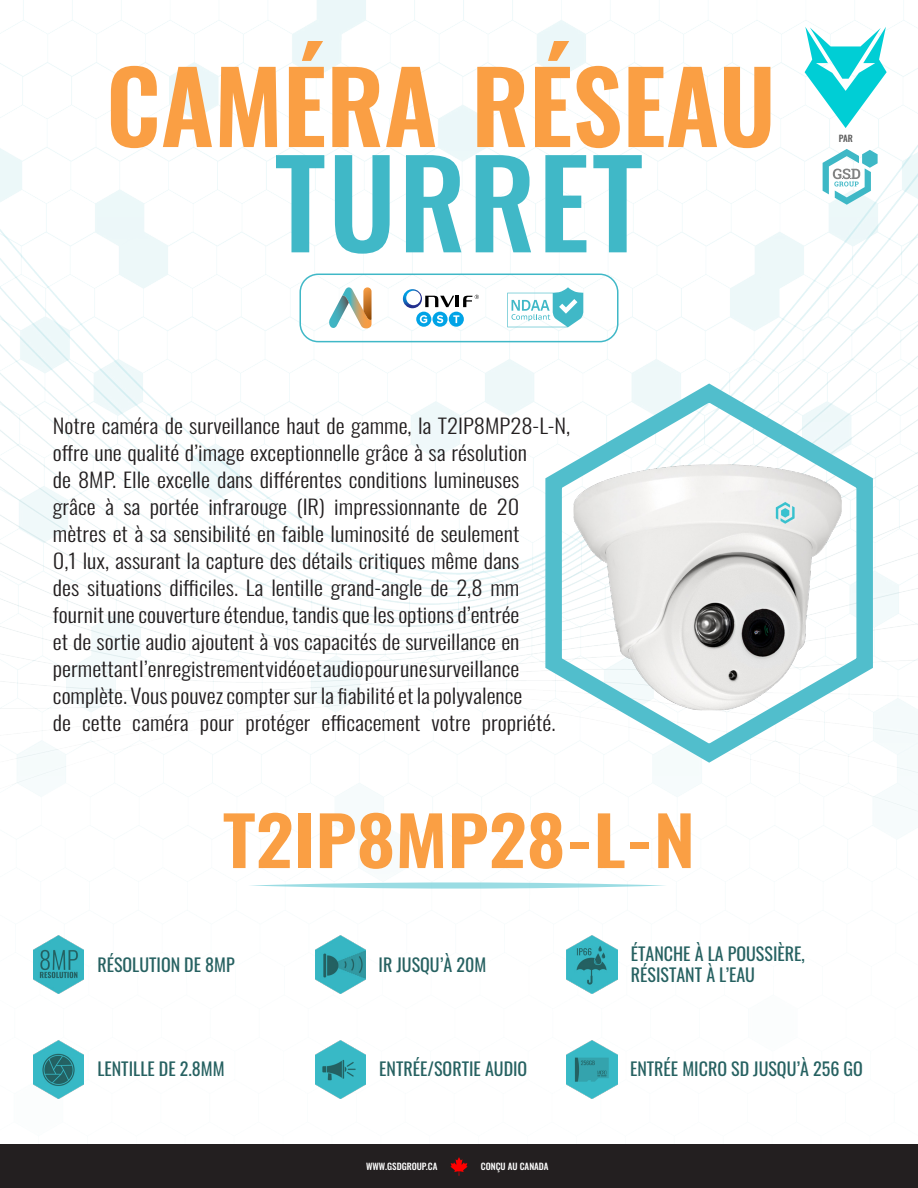
<style>
.page{position:relative;width:918px;height:1188px;background:#fff}
.page>*{position:absolute;margin:0;border:0;box-sizing:border-box;transform-origin:0 0}
.t1{font:500 120px "Oswald";letter-spacing:.02em;color:#40b8c7}
.t2{font:600 99px "Oswald";color:#fa9f44}
.t3{font:600 67.5px "Oswald";color:#fa9f44;scale:1.11 1}
.t4{font:300 20.25px/27px "Oswald";color:#231f20;scale:1.11 1}
.t5{font:18px/21.6px "Oswald";color:#266161}
.t6{font:500 9px "Oswald";color:#fff}
.t7{font:500 9px "Oswald";color:#5b5b5b}
</style>
<div class="page">
<img style="left:0;top:0;width:918px;height:1145px">
<svg style="left:531px;top:374px;width:350px;height:398px"></svg>
<svg style="left:248px;top:881px;width:419px;height:9px"></svg>
<svg style="left:329px;top:287px;width:43px;height:42px"></svg>
<div style="left:299px;top:274px;width:320px;height:68px;border:2px solid #40b8c7;border-radius:18px"></div>
<svg style="left:403px;top:289px;width:76px;height:19px"></svg>
<svg style="left:432px;top:312px;width:16px;height:15px"></svg>
<svg style="left:437px;top:315px;width:6px;height:8px"></svg>
<svg style="left:416px;top:312px;width:15px;height:15px"></svg>
<svg style="left:420px;top:315px;width:7px;height:8px"></svg>
<div style="left:449px;top:312px;width:15px;height:15px;background:#00a3e6;border-radius:50%"></div>
<svg style="left:453px;top:315px;width:6px;height:8px"></svg>
<svg style="left:507px;top:287px;width:76px;height:40px"></svg>
<img style="left:316px;top:935px;width:50px;height:58px">
<img style="left:33px;top:935px;width:51px;height:58px">
<img style="left:33px;top:1040px;width:50px;height:58px">
<img style="left:567px;top:1040px;width:50px;height:58px">
<img style="left:316px;top:1040px;width:50px;height:58px">
<img style="left:567px;top:935px;width:50px;height:58px">
<div style="left:0;top:1145px;width:918px;height:43px;background:#231f20"></div>
<svg style="left:450px;top:1157px;width:18px;height:19px"></svg>
<svg style="left:805px;top:27px;width:82px;height:101px"></svg>
<svg style="left:823px;top:149px;width:55px;height:56px"></svg>
<p class="t2" style="left:106px;top:55px;width:671px">CAMÉRA RÉSEAU</p>
<p class="t1" style="left:274px;top:141px;width:370px">TURRET</p>
<p class="t7" style="left:839px;top:134px;width:16px">PAR</p>
<p class="t4" style="left:53px;top:410px;width:468px">Notre caméra de surveillance haut de gamme, la T2IP8MP28-L-N, offre une qualité d’image exceptionnelle grâce à sa résolution<br>de 8MP. Elle excelle dans différentes conditions lumineuses<br>grâce à sa portée infrarouge (IR) impressionnante de 20 mètres et à sa sensibilité en faible luminosité de seulement<br>0,1 lux, assurant la capture des détails critiques même dans<br>des situations difficiles. La lentille grand-angle de 2,8 mm fournit une couverture étendue, tandis que les options d’entrée<br>et de sortie audio ajoutent à vos capacités de surveillance en permettant l’enregistrement vidéo et audio pour une surveillance complète. Vous pouvez compter sur la fiabilité et la polyvalence<br>de cette caméra pour protéger efficacement votre propriété.</p>
<p class="t3" style="left:223px;top:805px;width:427px">T2IP8MP28-L-N</p>
<p class="t5" style="left:97px;top:952px;width:139px">RÉSOLUTION DE 8MP</p>
<p class="t5" style="left:379px;top:952px;width:109px">IR JUSQU’À 20M</p>
<p class="t5" style="left:631px;top:941px;width:175px">ÉTANCHE À LA POUSSIÈRE,<br>RÉSISTANT À L’EAU</p>
<p class="t5" style="left:97px;top:1056px;width:129px">LENTILLE DE 2.8MM</p>
<p class="t5" style="left:379px;top:1056px;width:150px">ENTRÉE/SORTIE AUDIO</p>
<p class="t5" style="left:630px;top:1056px;width:234px">ENTRÉE MICRO SD JUSQU’À 256 GO</p>
<p class="t6" style="left:366px;top:1162px;width:73px">WWW.GSDGROUP.CA</p>
<p class="t6" style="left:481px;top:1162px;width:69px">CONÇU AU CANADA</p>
</div>
